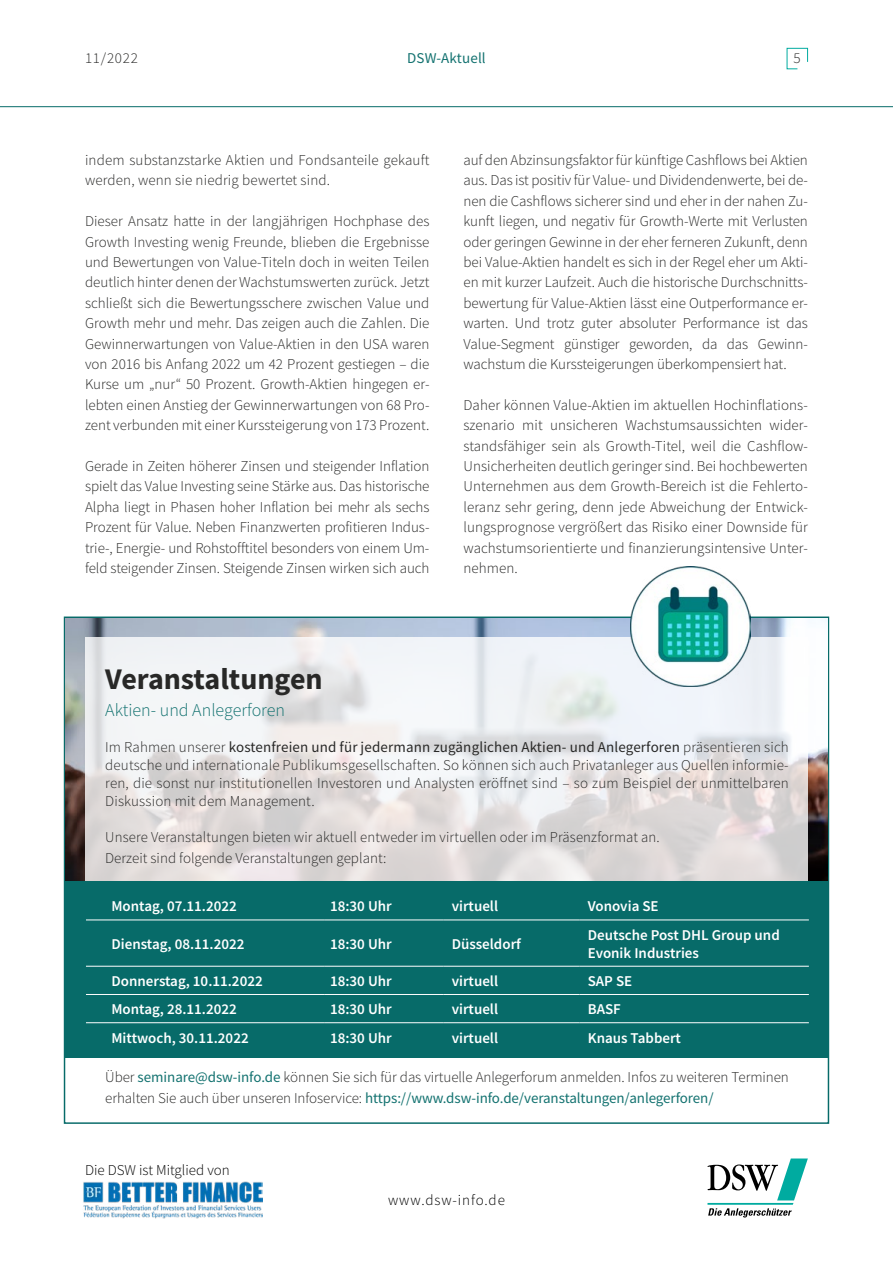
<style>
.page{position:relative;width:893px;height:1263px;background:#fff}
.page>*{position:absolute;margin:0;border:0;box-sizing:border-box;transform-origin:0 0}
.t1{font:700 30px "Source Sans Pro";color:#282827}
.t2{font:300 18px "Source Sans Pro";color:#137270}
.t3{font:300 15px/20.4px "Source Sans Pro";color:#282827;text-align:justify}
.t4{font:600 15px/18px "Source Sans Pro";color:#fff}
.t5{font:300 15px "Source Sans Pro";color:#000}
.t6{font:300 15px "Source Sans Pro";letter-spacing:.06em;color:#000}
.t7{font:15px "Source Sans Pro";letter-spacing:.01em;color:#137270}
.s1{font-weight:400}
.s2{font-weight:400;color:#137270}
</style>
<div class="page">
<svg style="left:707px;top:1158px;width:101px;height:59px"></svg>
<svg style="left:786px;top:48px;width:22px;height:22px"></svg>
<hr style="left:0;top:106px;width:893px;height:1px;background:#076b69">
<img style="left:83px;top:1182px;width:180px;height:37px">
<img style="left:65px;top:618px;width:763px;height:263px">
<div style="left:65px;top:881px;width:763px;height:177px;background:#076b69"></div>
<svg style="left:85px;top:637px;width:723px;height:244px"></svg>
<img style="left:630px;top:566px;width:120px;height:120px">
<hr style="left:86px;top:919px;width:238px;height:1px;background:#fff">
<hr style="left:324px;top:919px;width:119px;height:1px;background:#fff">
<hr style="left:443px;top:919px;width:136px;height:1px;background:#fff">
<hr style="left:579px;top:919px;width:230px;height:1px;background:#fff">
<hr style="left:86px;top:966px;width:238px;height:1px;background:#fff">
<hr style="left:324px;top:966px;width:119px;height:1px;background:#fff">
<hr style="left:443px;top:966px;width:136px;height:1px;background:#fff">
<hr style="left:579px;top:966px;width:230px;height:1px;background:#fff">
<hr style="left:86px;top:994px;width:238px;height:1px;background:#fff">
<hr style="left:324px;top:994px;width:119px;height:1px;background:#fff">
<hr style="left:443px;top:994px;width:136px;height:1px;background:#fff">
<hr style="left:579px;top:994px;width:230px;height:1px;background:#fff">
<hr style="left:86px;top:1022px;width:238px;height:1px;background:#fff">
<hr style="left:324px;top:1022px;width:119px;height:1px;background:#fff">
<hr style="left:443px;top:1022px;width:136px;height:1px;background:#fff">
<hr style="left:579px;top:1022px;width:230px;height:1px;background:#fff">
<p class="t3" style="left:85px;top:48px;width:54px">11/2022</p>
<p class="t7" style="left:407px;top:48px;width:80px">DSW-Aktuell</p>
<p class="t3" style="left:794px;top:48px;width:9px">5</p>
<p class="t3" style="left:85px;top:150px;width:346px">indem substanzstarke Aktien und Fondsanteile gekauft werden, wenn sie niedrig bewertet sind.</p>
<p class="t3" style="left:85px;top:211px;width:346px">Dieser Ansatz hatte in der langjährigen Hochphase des Growth Investing wenig Freunde, blieben die Ergebnisse und Bewertungen von Value-Titeln doch in weiten Teilen deutlich hinter denen der Wachstumswerten zurück. Jetzt schließt sich die Bewertungsschere zwischen Value und Growth mehr und mehr. Das zeigen auch die Zahlen. Die Gewinnerwartungen von Value-Aktien in den USA waren von 2016 bis Anfang 2022 um 42 Prozent gestiegen – die Kurse um „nur“ 50 Prozent. Growth-Aktien hingegen er&shy;lebten einen Anstieg der Gewinnerwartungen von 68 Pro&shy;zent verbunden mit einer Kurssteigerung von 173 Prozent.</p>
<p class="t3" style="left:85px;top:456px;width:346px">Gerade in Zeiten höherer Zinsen und steigender Inflation spielt das Value Investing seine Stärke aus. Das historische Alpha liegt in Phasen hoher Inflation bei mehr als sechs Prozent für Value. Neben Finanzwerten profitieren Indus&shy;trie-, Energie- und Rohstofftitel besonders von einem Um&shy;feld steigender Zinsen. Steigende Zinsen wirken sich auch</p>
<p class="t3" style="left:463px;top:150px;width:346px">auf den Abzinsungsfaktor für künftige Cashflows bei Aktien aus. Das ist positiv für Value- und Dividendenwerte, bei de&shy;nen die Cashflows sicherer sind und eher in der nahen Zu&shy;kunft liegen, und negativ für Growth-Werte mit Verlusten oder geringen Gewinne in der eher ferneren Zukunft, denn bei Value-Aktien handelt es sich in der Regel eher um Akti&shy;en mit kurzer Laufzeit. Auch die historische Durchschnitts&shy;bewertung für Value-Aktien lässt eine Outperformance er&shy;warten. Und trotz guter absoluter Performance ist das Value-Segment günstiger geworden, da das Gewinn&shy;wachstum die Kurssteigerungen überkompensiert hat.</p>
<p class="t3" style="left:463px;top:395px;width:346px">Daher können Value-Aktien im aktuellen Hochinflations&shy;szenario mit unsicheren Wachstumsaussichten wider&shy;standsfähiger sein als Growth-Titel, weil die Cashflow-Unsicherheiten deutlich geringer sind. Bei hochbewerten Unternehmen aus dem Growth-Bereich ist die Fehlerto&shy;leranz sehr gering, denn jede Abweichung der Entwick&shy;lungsprognose vergrößert das Risiko einer Downside für wachstumsorientierte und finanzierungsintensive Unter&shy;nehmen.</p>
<h1 class="t1" style="left:105px;top:658px;width:219px">Veranstaltungen</h1>
<p class="t2" style="left:105px;top:699px;width:181px">Aktien- und Anlegerforen</p>
<p class="t3" style="left:105px;top:738px;width:685px;line-height:18px">Im Rahmen unserer <span class="s1">kostenfreien und für jedermann zugänglichen Aktien- und Anlegerforen</span> präsentieren sich deutsche und internationale Publikumsgesellschaften. So können sich auch Privatanleger aus Quellen informie&shy;ren, die sonst nur institutionellen Investoren und Analysten eröffnet sind – so zum Beispiel der unmittelbaren Diskussion mit dem Management.</p>
<p class="t3" style="left:105px;top:826px;width:556px;line-height:21px">Unsere Veranstaltungen bieten wir aktuell entweder im virtuellen oder im Präsenzformat an.<br>Derzeit sind folgende Veranstaltungen geplant:</p>
<p class="t4" style="left:111px;top:897px;width:127px">Montag, 07.11.2022</p>
<p class="t4" style="left:330px;top:897px;width:63px">18:30 Uhr</p>
<p class="t4" style="left:452px;top:897px;width:48px">virtuell</p>
<p class="t4" style="left:588px;top:897px;width:72px">Vonovia SE</p>
<p class="t4" style="left:111px;top:934px;width:135px">Dienstag, 08.11.2022</p>
<p class="t4" style="left:330px;top:934px;width:63px">18:30 Uhr</p>
<p class="t4" style="left:452px;top:934px;width:71px">Düsseldorf</p>
<p class="t4" style="left:588px;top:925px;width:194px">Deutsche Post DHL Group und<br>Evonik Industries</p>
<p class="t4" style="left:111px;top:972px;width:153px">Donnerstag, 10.11.2022</p>
<p class="t4" style="left:330px;top:972px;width:63px">18:30 Uhr</p>
<p class="t4" style="left:452px;top:972px;width:48px">virtuell</p>
<p class="t4" style="left:588px;top:972px;width:46px">SAP SE</p>
<p class="t4" style="left:111px;top:1000px;width:127px">Montag, 28.11.2022</p>
<p class="t4" style="left:330px;top:1000px;width:63px">18:30 Uhr</p>
<p class="t4" style="left:452px;top:1000px;width:48px">virtuell</p>
<p class="t4" style="left:588px;top:1000px;width:35px">BASF</p>
<p class="t4" style="left:111px;top:1028px;width:139px">Mittwoch, 30.11.2022</p>
<p class="t4" style="left:330px;top:1028px;width:63px">18:30 Uhr</p>
<p class="t4" style="left:452px;top:1028px;width:48px">virtuell</p>
<p class="t4" style="left:588px;top:1028px;width:95px">Knaus Tabbert</p>
<p class="t3" style="left:105px;top:1066px;width:685px;line-height:21px">Über <span class="s2">seminare@dsw-info.de</span> können Sie sich für das virtuelle Anlegerforum anmelden. Infos zu weiteren Terminen erhalten Sie auch über unseren Infoservice: <span class="s2">https://www.dsw-info.de/veranstaltungen/anlegerforen/</span></p>
<p class="t5" style="left:85px;top:1161px;width:146px">Die DSW ist Mitglied von</p>
<p class="t6" style="left:388px;top:1191px;width:118px">www.dsw-info.de</p>
</div>
